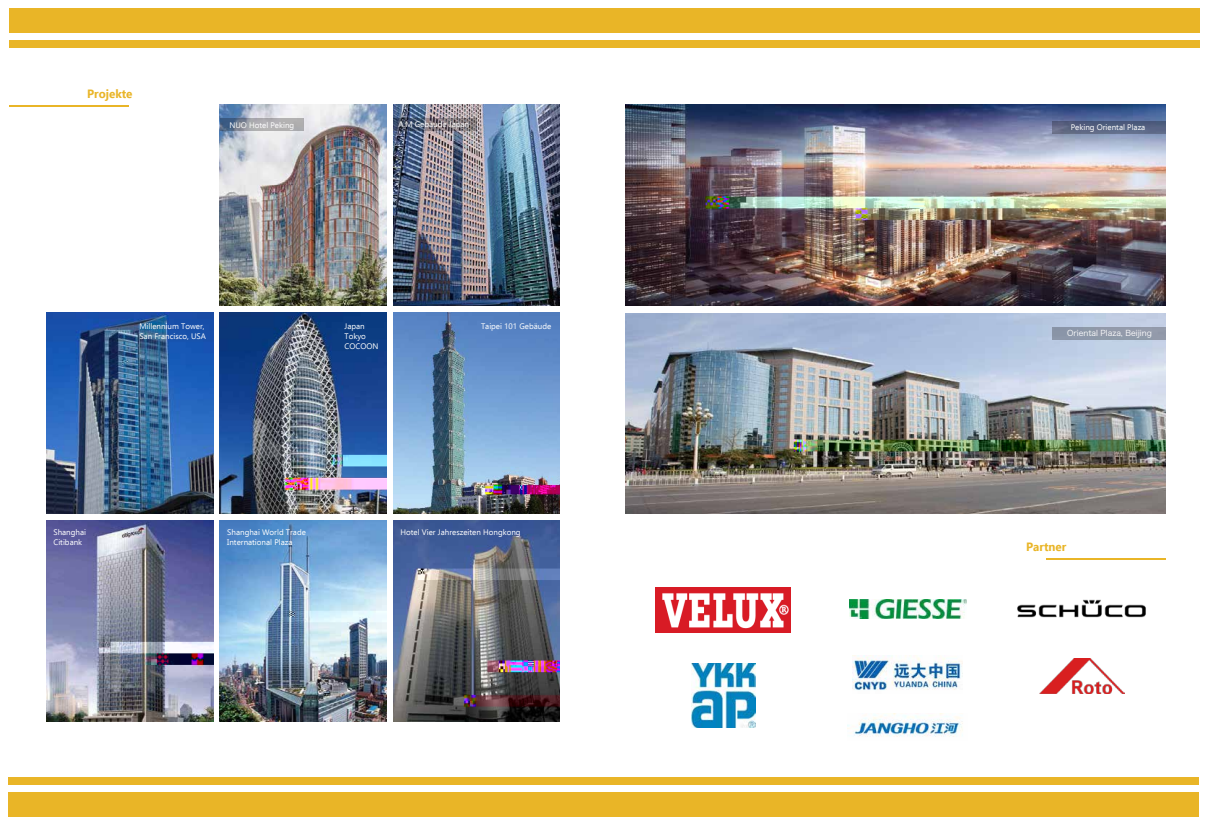
<style>
.page{position:relative;width:1208px;height:825px;background:#fff}
.page>*{position:absolute;margin:0;border:0;box-sizing:border-box;transform-origin:0 0}
.t1{font:700 12px "Ebrima";color:#e9b527;scale:.96 1}
.t2{font:8px/10px "Ebrima";color:#fff}
.t3{font:8px "Hiragino Sans GB W3";color:#fff}
</style>
<div class="page">
<div style="left:9px;top:9px;width:1190px;height:24px;background:#e9b527"></div>
<div style="left:9px;top:40px;width:1190px;height:8px;background:#e9b527"></div>
<div style="left:9px;top:792px;width:1190px;height:24px;background:#e9b527"></div>
<div style="left:9px;top:777px;width:1190px;height:8px;background:#e9b527"></div>
<hr style="left:1046px;top:558px;width:119px;height:2px;background:#e9b527">
<img style="left:625px;top:105px;width:540px;height:201px">
<img style="left:850px;top:599px;width:117px;height:20px">
<img style="left:656px;top:588px;width:135px;height:45px">
<img style="left:691px;top:663px;width:64px;height:64px">
<img style="left:1017px;top:599px;width:129px;height:19px">
<img style="left:852px;top:655px;width:110px;height:35px">
<img style="left:1039px;top:659px;width:85px;height:35px">
<img style="left:847px;top:713px;width:116px;height:24px">
<img style="left:625px;top:313px;width:540px;height:201px">
<img style="left:220px;top:105px;width:167px;height:201px">
<img style="left:393px;top:105px;width:167px;height:201px">
<img style="left:47px;top:313px;width:167px;height:201px">
<img style="left:220px;top:313px;width:167px;height:201px">
<img style="left:393px;top:313px;width:167px;height:201px">
<img style="left:47px;top:521px;width:167px;height:201px">
<img style="left:220px;top:521px;width:167px;height:201px">
<img style="left:393px;top:521px;width:167px;height:201px">
<div style="left:1051px;top:327px;width:114px;height:12px;background:#919aaa"></div>
<svg style="left:1051px;top:121px;width:114px;height:13px"></svg>
<hr style="left:9px;top:105px;width:119px;height:2px;background:#e9b527">
<svg style="left:220px;top:118px;width:83px;height:13px"></svg>
<svg style="left:393px;top:118px;width:83px;height:13px"></svg>
<h1 class="t1" style="left:87px;top:85px;width:49px">Projekte</h1>
<p class="t2" style="left:229px;top:120px;width:66px">NUO Hotel Peking</p>
<p class="t2" style="left:398px;top:119px;width:72px">A.M Gebaude Japan</p>
<p class="t2" style="left:139px;top:321px;width:68px">Millennium Tower,<br>San Francisco, USA</p>
<p class="t2" style="left:344px;top:321px;width:35px">Japan<br>Tokyo<br>COCOON</p>
<p class="t2" style="left:481px;top:321px;width:72px">Taipei 101 Gebäude</p>
<p class="t2" style="left:53px;top:527px;width:34px">Shanghai<br>Citibank</p>
<p class="t2" style="left:227px;top:527px;width:80px">Shanghai World Trade<br>International Plaza</p>
<p class="t2" style="left:400px;top:527px;width:122px">Hotel Vier Jahreszeiten Hongkong</p>
<p class="t2" style="left:1070px;top:122px;width:76px">Peking Oriental Plaza</p>
<p class="t3" style="left:1067px;top:328px;width:86px">Oriental Plaza, Beijing</p>
<h1 class="t1" style="left:1026px;top:538px;width:43px">Partner</h1>
</div>
